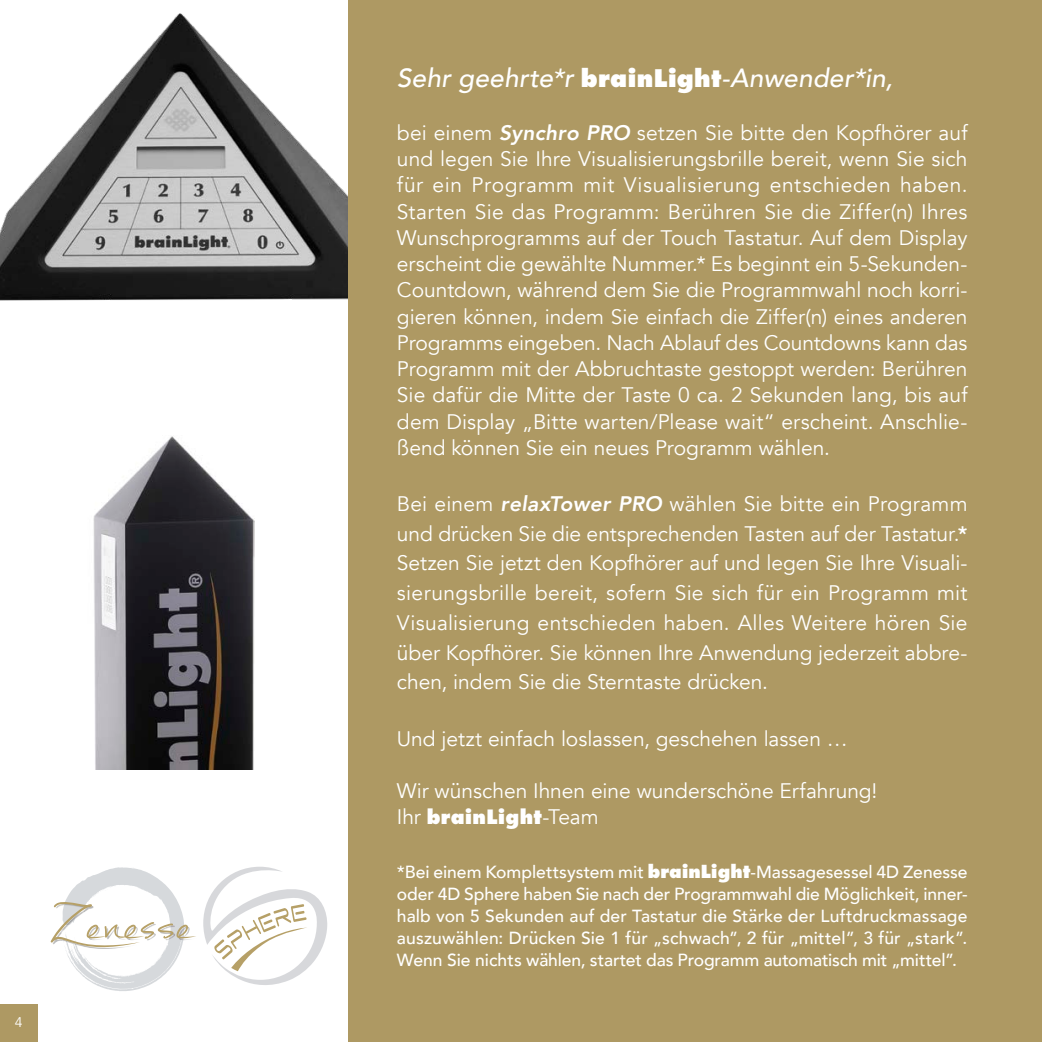
<style>
.page{position:relative;width:1042px;height:1042px;background:#ae9963}
.page>*{position:absolute;margin:0;border:0;box-sizing:border-box;transform-origin:0 0}
.t1{font:italic 500 26.25px "Avenir";letter-spacing:.005em;color:#fff}
.t2{font:21px/26.2px "Avenir";color:#fff;text-align:justify}
.t3{font:800 19.25px "Futura";letter-spacing:.015em;color:#fff}
.t4{font:500 17.5px/21.9px "Avenir";letter-spacing:-.01em;color:#fff;text-align:justify}
.t5{font:14px "Avenir";color:#fff}
.s1{font-family:"Futura";font-weight:800;font-style:normal;font-size:23.62px}
.s2{font-weight:800;font-style:italic}
.s3{font-weight:800}
.s4{font-family:"Avenir";font-weight:400;font-size:21px}
.s5{font-family:"Futura";font-weight:800}
</style>
<div class="page">
<div style="left:0;top:0;width:347px;height:1042px;background:#fff"></div>
<div style="left:0;top:1005px;width:37px;height:37px;background:#ae9963"></div>
<img style="left:0;top:13px;width:347px;height:288px">
<img style="left:93px;top:436px;width:162px;height:333px">
<svg style="left:51px;top:867px;width:145px;height:124px"></svg>
<svg style="left:203px;top:866px;width:124px;height:119px"></svg>
<p class="t5" style="left:15px;top:1014px;width:9px">4</p>
<p class="t1" style="left:397px;top:62px;width:497px">Sehr geehrte*r <span class="s1">brainLight</span>-Anwender*in,</p>
<p class="t2" style="left:397px;top:120px;width:572px">bei einem <span class="s2">Synchro PRO</span> setzen Sie bitte den Kopfhörer auf und legen Sie Ihre Visualisierungsbrille bereit, wenn Sie sich für ein Programm mit Visualisierung entschieden haben.<br>Starten Sie das Programm: Berühren Sie die Ziffer(n) Ihres Wunschprogramms auf der Touch Tastatur. Auf dem Display erscheint die gewählte Nummer.* Es beginnt ein 5-Sekunden-Countdown, während dem Sie die Programmwahl noch korri&shy;gieren können, indem Sie einfach die Ziffer(n) eines anderen Programms eingeben. Nach Ablauf des Countdowns kann das Programm mit der Abbruchtaste gestoppt werden: Berühren Sie dafür die Mitte der Taste 0 ca. 2 Sekunden lang, bis auf dem Display „Bitte warten/Please wait“ erscheint. Anschlie&shy;ßend können Sie ein neues Programm wählen.</p>
<p class="t2" style="left:397px;top:489px;width:572px;line-height:29.8px">Bei einem <span class="s2">relaxTower PRO</span> wählen Sie bitte ein Programm und drücken Sie die entsprechenden Tasten auf der Tastatur.<span class="s3">* </span>Setzen Sie jetzt den Kopfhörer auf und legen Sie Ihre Visuali&shy;sierungsbrille bereit, sofern Sie sich für ein Programm mit Visualisierung entschieden haben. Alles Weitere hören Sie über Kopfhörer. Sie können Ihre Anwendung jederzeit abbre&shy;chen, indem Sie die Sterntaste drücken.</p>
<p class="t2" style="left:397px;top:725px;width:452px">Und jetzt einfach loslassen, geschehen lassen …</p>
<p class="t2" style="left:397px;top:778px;width:482px">Wir wünschen Ihnen eine wunderschöne Erfahrung!</p>
<p class="t3" style="left:397px;top:805px;width:203px"><span class="s4">Ihr</span> brainLight<span class="s4">-Team</span></p>
<p class="t4" style="left:397px;top:860px;width:572px">*Bei einem Komplettsystem mit <span class="s5">brainLight</span>-Massagesessel 4D Zenesse oder 4D Sphere haben Sie nach der Programmwahl die Möglichkeit, inner&shy;halb von 5 Sekunden auf der Tastatur die Stärke der Luftdruckmassage auszuwählen: Drücken Sie 1 für „schwach”, 2 für „mittel”, 3 für „stark”.<br>Wenn Sie nichts wählen, startet das Programm automatisch mit „mittel”.</p>
</div>
